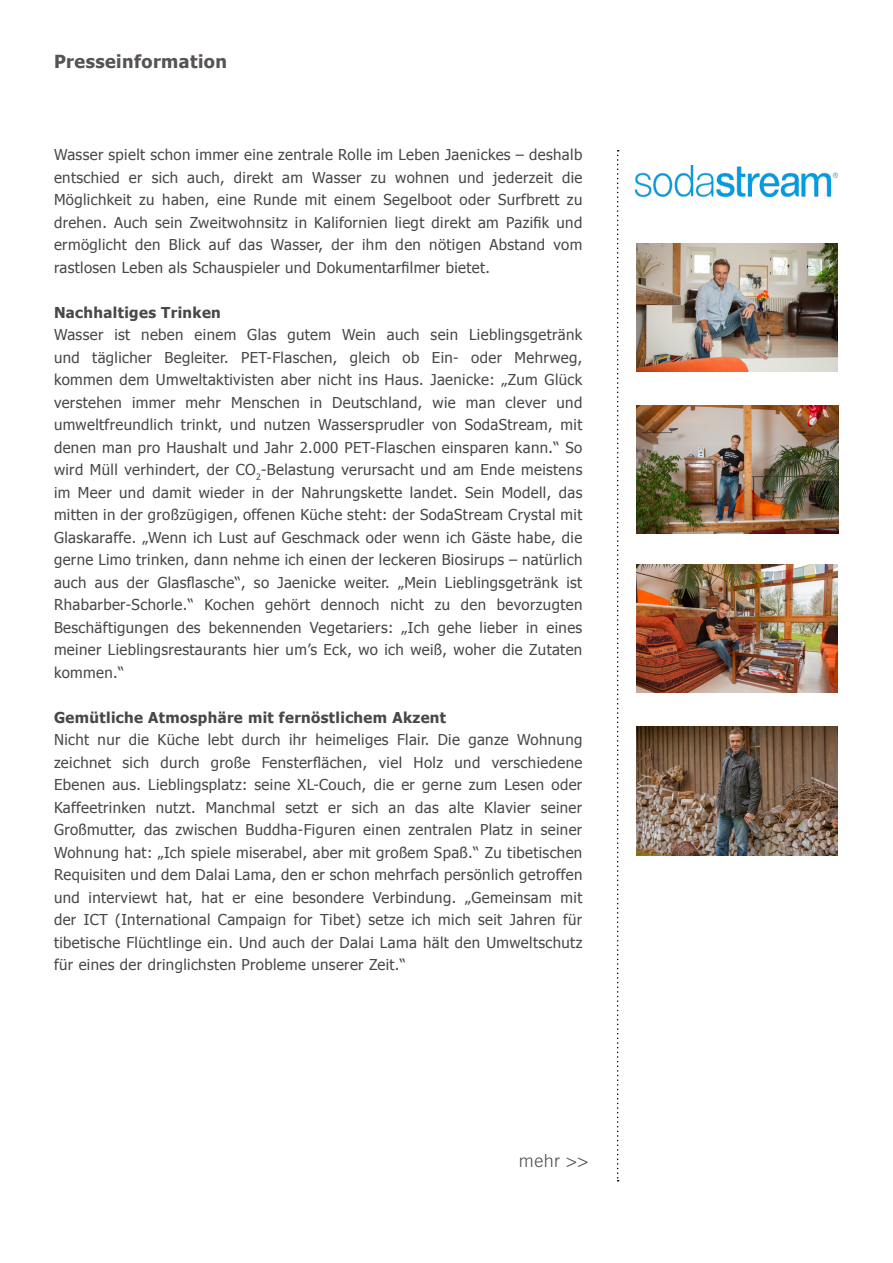
<style>
.page{position:relative;width:893px;height:1263px;background:#fff}
.page>*{position:absolute;margin:0;border:0;box-sizing:border-box;transform-origin:0 0}
.t1{font:700 18px "Tahoma";letter-spacing:.025em;color:#585353}
.t2{font:300 18px "Trade Gothic LT";color:#484847}
.t3{font:15px/22.5px "Tahoma";letter-spacing:.025em;color:#484847;text-align:justify}
.t4{font:700 15px "Tahoma";letter-spacing:.025em;color:#484847}
</style>
<div class="page">
<img style="left:635px;top:166px;width:203px;height:30px">
<svg style="left:617px;top:150px;width:2px;height:1031px"></svg>
<img style="left:636px;top:243px;width:202px;height:129px">
<img style="left:636px;top:405px;width:203px;height:129px">
<img style="left:636px;top:564px;width:202px;height:129px">
<img style="left:636px;top:726px;width:202px;height:129px">
<p class="t1" style="left:54px;top:50px;width:175px">Presseinformation</p>
<p class="t3" style="left:54px;top:143px;width:530px">Wasser spielt schon immer eine zentrale Rolle im Leben Jaenickes – deshalb entschied er sich auch, direkt am Wasser zu wohnen und jederzeit die Möglichkeit zu haben, eine Runde mit einem Segelboot oder Surfbrett zu drehen. Auch sein Zweitwohnsitz in Kalifornien liegt direkt am Pazifik und ermöglicht den Blick auf das Wasser, der ihm den nötigen Abstand vom rastlosen Leben als Schauspieler und Dokumentarfilmer bietet.</p>
<p class="t4" style="left:54px;top:303px;width:168px">Nachhaltiges Trinken</p>
<p class="t3" style="left:54px;top:323px;width:530px">Wasser ist neben einem Glas gutem Wein auch sein Lieblingsgetränk und täglicher Begleiter. PET-Flaschen, gleich ob Ein- oder Mehrweg, kommen dem Umweltaktivisten aber nicht ins Haus. Jaenicke: „Zum Glück verstehen immer mehr Menschen in Deutschland, wie man clever und umweltfreundlich trinkt, und nutzen Wassersprudler von SodaStream, mit denen man pro Haushalt und Jahr 2.000 PET-Flaschen einsparen kann.“ So wird Müll verhindert, der CO<sub>2</sub>-Belastung verursacht und am Ende meistens im Meer und damit wieder in der Nahrungskette landet. Sein Modell, das mitten in der großzügigen, offenen Küche steht: der SodaStream Crystal mit Glaskaraffe. „Wenn ich Lust auf Geschmack oder wenn ich Gäste habe, die gerne Limo trinken, dann nehme ich einen der leckeren Biosirups – natürlich auch aus der Glasflasche“, so Jaenicke weiter. „Mein Lieblingsgetränk ist Rhabarber-Schorle.“ Kochen gehört dennoch nicht zu den bevorzugten Beschäftigungen des bekennenden Vegetariers: „Ich gehe lieber in eines meiner Lieblingsrestaurants hier um’s Eck, wo ich weiß, woher die Zutaten kommen.“</p>
<p class="t4" style="left:54px;top:708px;width:394px">Gemütliche Atmosphäre mit fernöstlichem Akzent</p>
<p class="t3" style="left:54px;top:728px;width:530px">Nicht nur die Küche lebt durch ihr heimeliges Flair. Die ganze Wohnung zeichnet sich durch große Fensterflächen, viel Holz und verschiedene Ebenen aus. Lieblingsplatz: seine XL-Couch, die er gerne zum Lesen oder Kaffeetrinken nutzt. Manchmal setzt er sich an das alte Klavier seiner Großmutter, das zwischen Buddha-Figuren einen zentralen Platz in seiner Wohnung hat: „Ich spiele miserabel, aber mit großem Spaß.“ Zu tibetischen Requisiten und dem Dalai Lama, den er schon mehrfach persönlich getroffen und interviewt hat, hat er eine besondere Verbindung. „Gemeinsam mit der ICT (International Campaign for Tibet) setze ich mich seit Jahren für tibetische Flüchtlinge ein. Und auch der Dalai Lama hält den Umweltschutz für eines der dringlichsten Probleme unserer Zeit.“</p>
<p class="t2" style="left:519px;top:1149px;width:71px">mehr &gt;&gt;</p>
</div>
